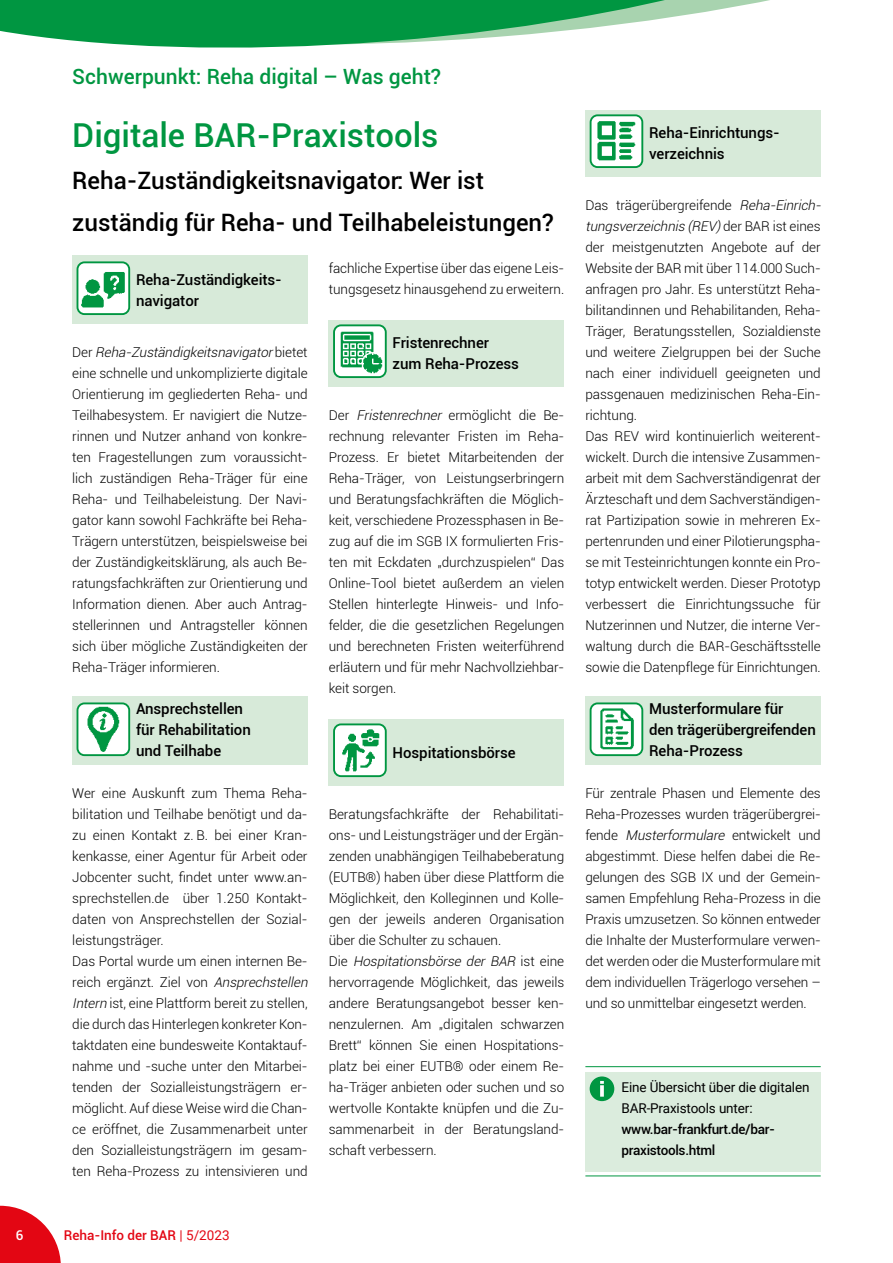
<style>
.page{position:relative;width:893px;height:1263px;background:#fff}
.page>*{position:absolute;margin:0;border:0;box-sizing:border-box;transform-origin:0 0}
.Headline{font:500 33px "Roboto";color:#009641}
.Subhead{font:500 24px/42px "Roboto";color:#000}
.Rubrikentitel{font:500 21px "Roboto";color:#009641}
.Fließtext_9_pt_Block{font:500 15px/21px "Roboto";letter-spacing:-.005em;color:#000}
.Fließtext_9_pt_Block-2{font:300 13.5px/21px "Roboto";letter-spacing:-.005em;color:#000;text-align:justify}
.Infokasten{font:13.5px/21px "Roboto";letter-spacing:-.01em;color:#000}
.t1{font:500 13.5px "Roboto";color:#e30613}
.t2{font:500 13.5px "Roboto";color:#fff}
.s1{font-style:italic}
.s2{font-weight:400}
.s3{font-weight:500}
</style>
<div class="page">
<svg style="left:0;top:1206px;width:61px;height:57px"></svg>
<div style="left:585px;top:1071px;width:236px;height:100px;background:#dbecdd"></div>
<hr style="left:585px;top:1066px;width:236px;height:1px;background:#009641">
<hr style="left:585px;top:1175px;width:236px;height:1px;background:#009641">
<div style="left:590px;top:1076px;width:24px;height:25px;background:#009641;border-radius:50%"></div>
<svg style="left:600px;top:1085px;width:4px;height:12px"></svg>
<svg style="left:600px;top:1081px;width:4px;height:3px"></svg>
<div style="left:72px;top:255px;width:236px;height:68px;background:#d7ead9"></div>
<div style="left:72px;top:696px;width:236px;height:68px;background:#d7ead9"></div>
<img style="left:80px;top:264px;width:47px;height:48px">
<div style="left:77px;top:261px;width:53px;height:54px;border:2px solid #009641;border-radius:7px"></div>
<img style="left:77px;top:705px;width:52px;height:50px">
<div style="left:77px;top:702px;width:53px;height:54px;border:2px solid #009641;border-radius:7px"></div>
<div style="left:329px;top:320px;width:235px;height:66px;background:#d7ead9"></div>
<div style="left:329px;top:719px;width:235px;height:45px;background:#d7ead9"></div>
<div style="left:329px;top:740px;width:235px;height:45px;background:#d7ead9"></div>
<img style="left:336px;top:327px;width:48px;height:48px">
<div style="left:333px;top:324px;width:54px;height:54px;border:2px solid #009641;border-radius:7px"></div>
<img style="left:336px;top:726px;width:48px;height:48px">
<div style="left:333px;top:723px;width:54px;height:54px;border:2px solid #009641;border-radius:7px"></div>
<div style="left:585px;top:110px;width:236px;height:66px;background:#d7ead9"></div>
<div style="left:585px;top:696px;width:236px;height:68px;background:#d7ead9"></div>
<img style="left:591px;top:117px;width:51px;height:49px">
<div style="left:590px;top:114px;width:53px;height:54px;border:2px solid #009641;border-radius:7px"></div>
<img style="left:591px;top:705px;width:51px;height:50px">
<div style="left:590px;top:702px;width:53px;height:54px;border:2px solid #009641;border-radius:7px"></div>
<svg style="left:0;top:0;width:770px;height:48px;fill:#009641"></svg>
<h1 class="Rubrikentitel" style="left:72px;top:62px;width:370px">Schwerpunkt: Reha digital – Was geht?</h1>
<h3 class="Headline" style="left:72px;top:112px;width:368px">Digitale BAR-Praxistools</h3>
<h2 class="Subhead" style="left:72px;top:159px;width:483px">Reha-Zuständigkeitsnavigator: Wer ist zuständig für Reha- und Teilhabeleistungen?</h2>
<p class="Fließtext_9_pt_Block" style="left:136px;top:269px;width:147px">Reha-Zuständigkeits&shy;navigator</p>
<p class="Fließtext_9_pt_Block-2" style="left:72px;top:341px;width:237px">D e r <span class="s1">Reha-Zuständigkeitsnavigator</span>b i e t e t eine schnelle und unkomplizierte digitale Orientierung im gegliederten Reha- und Teilhabesystem. Er navigiert die Nutze&shy;rinnen und Nutzer anhand von konkre&shy;ten Fragestellungen zum voraussicht&shy;lich zuständigen Reha-Träger für eine Reha- und Teilhabeleistung. Der Navi&shy;gator kann sowohl Fachkräfte bei Reha-Trägern unterstützen, beispielsweise bei der Zuständigkeitsklärung, als auch Be&shy;ratungsfachkräften zur Orientierung und Information dienen. Aber auch Antrag&shy;stellerinnen und Antragsteller können sich über mögliche Zuständigkeiten der Reha-Träger informieren.</p>
<p class="Fließtext_9_pt_Block" style="left:136px;top:698px;width:116px">Ansprechstellen für Rehabilitation und Teilhabe</p>
<p class="Fließtext_9_pt_Block-2" style="left:72px;top:782px;width:237px">Wer eine Auskunft zum Thema Reha&shy;bilitation und Teilhabe benötigt und da&shy;zu einen Kontakt z. B. bei einer Kran&shy;kenkasse, einer Agentur für Arbeit oder Jobcenter sucht, findet unter www.an&shy;sprechstellen.de über 1.250 Kontakt&shy;daten von Ansprechstellen der Sozial&shy;leistungsträger.</p>
<p class="Fließtext_9_pt_Block-2" style="left:72px;top:950px;width:240px;text-align:left">Das Portal wurde um einen internen Be&shy;reich ergänzt. Ziel von <span class="s1">Ansprechstellen Intern</span> ist, eine Plattform bereit zu stellen, die durch das Hinterlegen konkreter Kon&shy;taktdaten eine bundesweite Kontaktauf&shy;nahme und -suche unter den Mitarbei&shy;tenden der Sozialleistungsträgern er&shy;möglicht. Auf diese Weise wird die Chan&shy;ce eröffnet, die Zusammenarbeit unter den Sozialleistungsträgern im gesam&shy;ten Reha-Prozess zu intensivieren und</p>
<p class="Fließtext_9_pt_Block-2" style="left:329px;top:257px;width:237px">fachliche Expertise über das eigene Leis&shy;tungsgesetz hinausgehend zu erweitern.</p>
<p class="Fließtext_9_pt_Block" style="left:393px;top:332px;width:128px">Fristenrechner zum Reha-Prozess</p>
<p class="Fließtext_9_pt_Block-2" style="left:329px;top:404px;width:237px">Der <span class="s1">Fristenrechner</span> ermöglicht die Be&shy;rechnung relevanter Fristen im Reha-Prozess. Er bietet Mitarbeitenden der Reha-Träger, von Leistungserbringern und Beratungsfachkräften die Möglich&shy;keit, verschiedene Prozessphasen in Be&shy;zug auf die im SGB IX formulierten Fris&shy;ten mit Eckdaten „durchzuspielen“ Das Online-Tool bietet außerdem an vielen Stellen hinterlegte Hinweis- und Info&shy;felder, die die gesetzlichen Regelungen und berechneten Fristen weiterführend erläutern und für mehr Nachvollziehbar&shy;keit sorgen.</p>
<p class="Fließtext_9_pt_Block" style="left:393px;top:741px;width:125px">Hospitationsbörse</p>
<p class="Fließtext_9_pt_Block-2" style="left:329px;top:803px;width:237px">Beratungsfachkräfte der Rehabilitati&shy;ons- und Leistungsträger und der Ergän&shy;zenden unabhängigen Teilhabeberatung (EUTB®) haben über diese Plattform die Möglichkeit, den Kolleginnen und Kolle&shy;gen der jeweils anderen Organisation über die Schulter zu schauen.</p>
<p class="Fließtext_9_pt_Block-2" style="left:329px;top:950px;width:237px">D i e <span class="s1">Hospitationsbörse der BAR</span> i s t e i n e hervorragende Möglichkeit, das jeweils andere Beratungsangebot besser ken&shy;nenzulernen. Am „digitalen schwarzen Brett“ können Sie einen Hospitations&shy;platz bei einer EUTB® oder einem Re&shy;ha-Träger anbieten oder suchen und so wertvolle Kontakte knüpfen und die Zu&shy;sammenarbeit in der Beratungsland&shy;schaft verbessern.</p>
<p class="t2" style="left:16px;top:1225px;width:9px">6</p>
<p class="t1" style="left:64px;top:1225px;width:167px">Reha-Info der BAR <span class="s2">| 5/2023</span></p>
<p class="Fließtext_9_pt_Block" style="left:649px;top:122px;width:132px">Reha-Einrichtungs&shy;verzeichnis</p>
<p class="Fließtext_9_pt_Block-2" style="left:585px;top:194px;width:237px;text-align:left">Das trägerübergreifende <span class="s1">Reha-Einrich&shy;tungsverzeichnis (REV)</span>d e r B A R i s t e i n e s der meistgenutzten Angebote auf der Website der BAR mit über 114.000 Such&shy;anfragen pro Jahr. Es unterstützt Reha&shy;bilitandinnen und Rehabilitanden, Reha-Träger, Beratungsstellen, Sozialdienste und weitere Zielgruppen bei der Suche nach einer individuell geeigneten und passgenauen medizinischen Reha-Ein&shy;richtung.</p>
<p class="Fließtext_9_pt_Block-2" style="left:585px;top:425px;width:237px">Das REV wird kontinuierlich weiterent&shy;wickelt. Durch die intensive Zusammen&shy;arbeit mit dem Sachverständigenrat der Ärzteschaft und dem Sachverständigen&shy;rat Partizipation sowie in mehreren Ex&shy;pertenrunden und einer Pilotierungspha&shy;se mit Testeinrichtungen konnte ein Pro&shy;totyp entwickelt werden. Dieser Prototyp verbessert die Einrichtungssuche für Nutzerinnen und Nutzer, die interne Ver&shy;waltung durch die BAR-Geschäftsstelle sowie die Datenpflege für Einrichtungen.</p>
<p class="Fließtext_9_pt_Block" style="left:649px;top:698px;width:168px">Musterformulare für<br>den trägerübergreifenden<br>Reha-Prozess</p>
<p class="Fließtext_9_pt_Block-2" style="left:585px;top:782px;width:237px">Für zentrale Phasen und Elemente des Reha-Prozesses wurden trägerübergrei&shy;fende <span class="s1">Musterformulare</span> entwickelt und abgestimmt. Diese helfen dabei die Re&shy;gelungen des SGB IX und der Gemein&shy;samen Empfehlung Reha-Prozess in die Praxis umzusetzen. So können entweder die Inhalte der Musterformulare verwen&shy;det werden oder die Musterformulare mit dem individuellen Trägerlogo versehen – und so unmittelbar eingesetzt werden.</p>
<p class="Infokasten" style="left:621px;top:1076px;width:189px">Eine Übersicht über die digitalen<br>BAR-Praxistools unter: <span class="s3">www.bar-frankfurt.de/bar&shy;praxistools.html</span></p>
</div>
